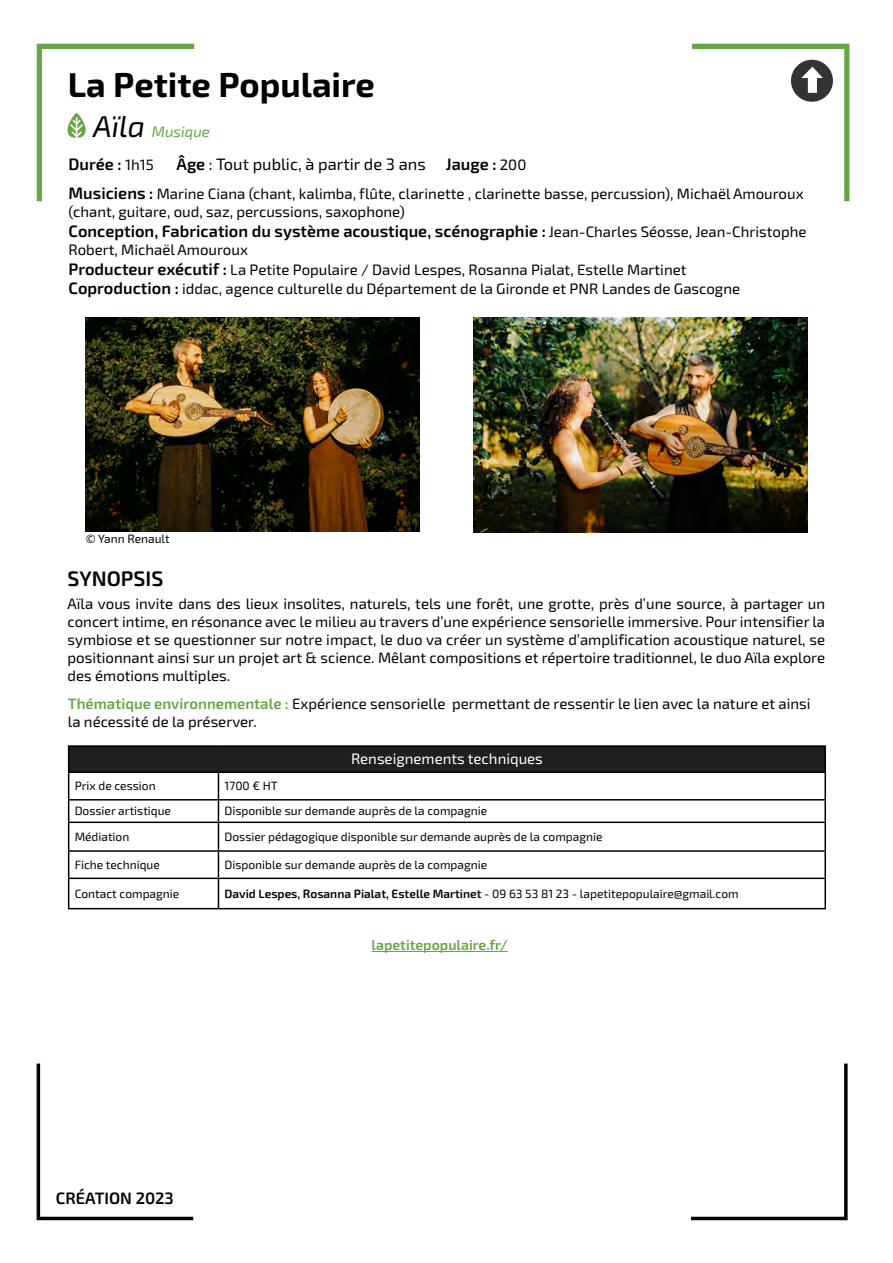
<style>
.page{position:relative;width:893px;height:1263px;background:#fff}
.page>*{position:absolute;margin:0;border:0;box-sizing:border-box;transform-origin:0 0}
.t1{font:700 34.5px "Exo 2";color:#000}
.t2{font:600 21px "Exo 2";color:#000}
.t3{font:600 16.5px "Exo 2";color:#000}
.t4{font:16.5px "Exo 2";color:#000}
.t5{font:15px/18px "Exo 2";color:#000}
.t6{font:15px "Exo 2";color:#fff}
.t7{font:italic 15px "Exo 2";color:#65a644}
.t8{font:600 14.25px "Exo 2";color:#65a644}
.t9{font:12px "Exo 2";color:#000}
.t10{font:600 12px "Exo 2";color:#000}
.s1{font-size:30px;color:#000}
.s2{font-weight:400;font-size:15px}
.s3{font-weight:600}
.s4{font-size:15px}
.s5{font-weight:600;font-size:16.5px}
.s6{font-weight:600;color:#65a644}
.s7{font-weight:400}
</style>
<div class="page">
<svg style="left:691px;top:1063px;width:157px;height:157px"></svg>
<svg style="left:36px;top:1063px;width:158px;height:157px"></svg>
<img style="left:86px;top:317px;width:333px;height:214px">
<img style="left:474px;top:318px;width:333px;height:214px">
<div style="left:69px;top:746px;width:756px;height:26px;background:#1f1f1f"></div>
<hr style="left:68px;top:745px;width:150px;height:2px;background:#000">
<hr style="left:218px;top:745px;width:608px;height:2px;background:#000">
<hr style="left:824px;top:747px;width:2px;height:24px;background:#000">
<hr style="left:68px;top:771px;width:150px;height:2px;background:#000">
<hr style="left:218px;top:771px;width:608px;height:2px;background:#000">
<hr style="left:824px;top:773px;width:2px;height:26px;background:#000">
<hr style="left:68px;top:799px;width:150px;height:1px;background:#000">
<hr style="left:218px;top:799px;width:608px;height:1px;background:#000">
<hr style="left:824px;top:800px;width:2px;height:21px;background:#000">
<hr style="left:68px;top:821px;width:150px;height:2px;background:#000">
<hr style="left:218px;top:821px;width:608px;height:2px;background:#000">
<hr style="left:824px;top:823px;width:2px;height:27px;background:#000">
<hr style="left:68px;top:850px;width:150px;height:2px;background:#000">
<hr style="left:218px;top:850px;width:608px;height:2px;background:#000">
<hr style="left:824px;top:852px;width:2px;height:25px;background:#000">
<hr style="left:68px;top:877px;width:150px;height:2px;background:#000">
<svg style="left:68px;top:747px;width:1px;height:161px"></svg>
<hr style="left:218px;top:877px;width:608px;height:2px;background:#000">
<svg style="left:218px;top:773px;width:1px;height:135px"></svg>
<hr style="left:824px;top:879px;width:2px;height:29px;background:#000">
<hr style="left:68px;top:908px;width:150px;height:1px;background:#000">
<hr style="left:218px;top:908px;width:608px;height:1px;background:#000">
<hr style="left:372px;top:951px;width:136px;height:1px;background:#65a644">
<svg style="left:692px;top:43px;width:158px;height:159px"></svg>
<svg style="left:36px;top:43px;width:159px;height:159px"></svg>
<h1 class="t1" style="left:68px;top:64px;width:308px">La Petite Populaire</h1>
<p class="t7" style="left:93px;top:123px;width:118px"><span class="s1">Aïla</span> Musique</p>
<p class="t3" style="left:69px;top:155px;width:87px">Durée : <span class="s2">1h15</span></p>
<p class="t4" style="left:177px;top:155px;width:351px"><span class="s3">Âge</span> : Tout public, à partir de 3 ans <span class="s3">Jauge :</span> <span class="s4">200</span></p>
<p class="t5" style="left:69px;top:185px;width:737px"><span class="s5">Musiciens :</span> Marine Ciana (chant, kalimba, flûte, clarinette , clarinette basse, percussion), Michaël Amouroux (chant, guitare, oud, saz, percussions, saxophone)</p>
<p class="t3" style="left:69px;top:221px;width:740px">Conception, Fabrication du système acoustique, scénographie : <span class="s2">Jean-Charles Séosse, Jean-Christophe</span></p>
<p class="t5" style="left:69px;top:240px;width:673px;line-height:19.8px">Robert, Michaël Amouroux<br><span class="s5">Producteur exécutif :</span> La Petite Populaire / David Lespes, Rosanna Pialat, Estelle Martinet<br><span class="s5">Coproduction :</span> iddac, agence culturelle du Département de la Gironde et PNR Landes de Gascogne</p>
<p class="t9" style="left:86px;top:532px;width:85px">© Yann Renault</p>
<h2 class="t2" style="left:68px;top:566px;width:97px">SYNOPSIS</h2>
<p class="t5" style="left:68px;top:595px;width:759px;text-align:justify">Aïla vous invite dans des lieux insolites, naturels, tels une forêt, une grotte, près d’une source, à partager un concert intime, en résonance avec le milieu au travers d’une expérience sensorielle immersive. Pour intensifier la symbiose et se questionner sur notre impact, le duo va créer un système d’amplification acoustique naturel, se positionnant ainsi sur un projet art &amp; science. Mêlant compositions et répertoire traditionnel, le duo Aïla explore des émotions multiples.</p>
<p class="t5" style="left:68px;top:695px;width:744px"><span class="s6">Thématique environnementale :</span> Expérience sensorielle permettant de ressentir le lien avec la nature et ainsi la nécessité de la préserver.</p>
<p class="t6" style="left:351px;top:750px;width:193px">Renseignements techniques</p>
<p class="t9" style="left:75px;top:779px;width:83px">Prix de cession</p>
<p class="t9" style="left:224px;top:779px;width:55px">1700 € HT</p>
<p class="t9" style="left:75px;top:804px;width:98px">Dossier artistique</p>
<p class="t9" style="left:224px;top:804px;width:264px">Disponible sur demande auprès de la compagnie</p>
<p class="t9" style="left:75px;top:830px;width:56px">Médiation</p>
<p class="t9" style="left:224px;top:830px;width:380px">Dossier pédagogique disponible sur demande auprès de la compagnie</p>
<p class="t9" style="left:75px;top:858px;width:87px">Fiche technique</p>
<p class="t9" style="left:224px;top:858px;width:264px">Disponible sur demande auprès de la compagnie</p>
<p class="t9" style="left:75px;top:886px;width:106px">Contact compagnie</p>
<p class="t10" style="left:224px;top:886px;width:516px">David Lespes, Rosanna Pialat, Estelle Martinet <span class="s7">- 09 63 53 81 23 - lapetitepopulaire@gmail.com</span></p>
<p class="t3" style="left:56px;top:1188px;width:119px">CRÉATION 2023</p>
<p class="t8" style="left:372px;top:937px;width:138px">lapetitepopulaire.fr/</p>
</div>
